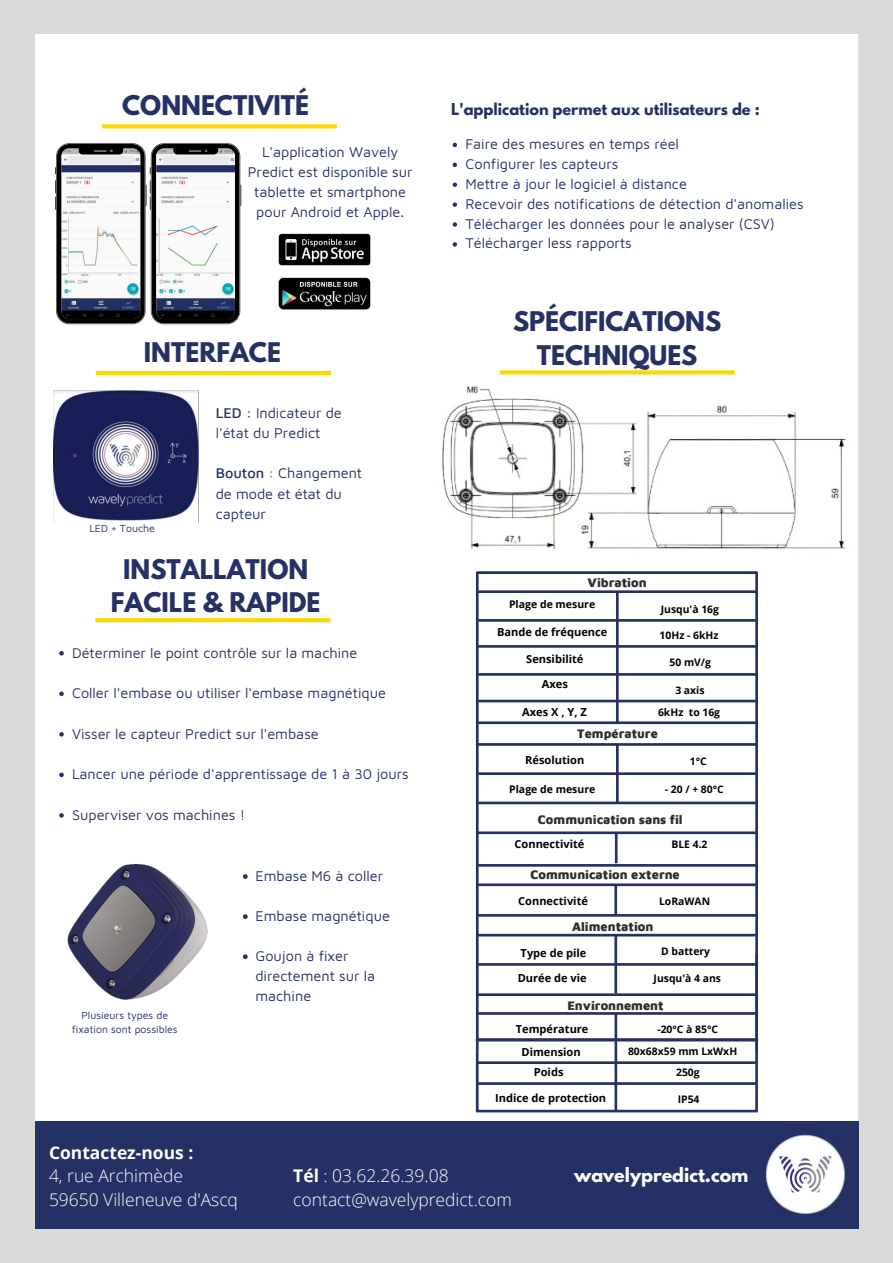
<style>
.page{position:relative;width:893px;height:1263px;background:#d9d9d9}
.page>*{position:absolute;margin:0;border:0;box-sizing:border-box;transform-origin:0 0}
.t1{font:700 24px/33.2px "League Spartan";color:#253065;text-align:center}
.t2{font:300 17.48px/23.7px "Open Sans";color:#fff}
.t3{font:700 17.48px "League Spartan";color:#fff}
.t4{font:700 17.48px "Open Sans";color:#fff}
.t5{font:700 14.55px "League Spartan";color:#253065}
.t6{font:14.48px/19.9px "Maven Pro";color:#253065}
.t7{font:900 12.67px "Maven Pro";color:#2e2e2e}
.t8{font:700 11.02px/23.2px "Open Sans";color:#000;text-align:center}
.t9{font:10.5px/14.6px "Maven Pro";color:#253065;text-align:center}
.t10{font:700 10.5px "Open Sans";color:#000}
.t11{font:700 10.35px/21.7px "Open Sans";color:#000;text-align:center}
.s1{font-weight:500}
.s2{font-weight:700}
</style>
<div class="page">
<div style="left:36px;top:35px;width:822px;height:1194px;background:#fff"></div>
<img style="left:643px;top:405px;width:203px;height:144px">
<div style="left:35px;top:1122px;width:823px;height:107px;background:#253065"></div>
<svg style="left:96px;top:371px;width:235px;height:4px"></svg>
<svg style="left:643px;top:370px;width:92px;height:4px"></svg>
<img style="left:765px;top:1134px;width:80px;height:80px">
<img style="left:278px;top:234px;width:92px;height:31px">
<img style="left:278px;top:277px;width:92px;height:33px">
<svg style="left:102px;top:124px;width:235px;height:4px"></svg>
<img style="left:67px;top:864px;width:141px;height:136px">
<svg style="left:95px;top:618px;width:235px;height:4px"></svg>
<img style="left:53px;top:390px;width:145px;height:132px">
<img style="left:442px;top:370px;width:201px;height:179px">
<svg style="left:476px;top:571px;width:282px;height:541px"></svg>
<svg style="left:243px;top:874px;width:5px;height:5px"></svg>
<svg style="left:243px;top:914px;width:5px;height:5px"></svg>
<svg style="left:243px;top:954px;width:5px;height:5px"></svg>
<svg style="left:59px;top:651px;width:5px;height:4px"></svg>
<svg style="left:59px;top:691px;width:5px;height:5px"></svg>
<svg style="left:59px;top:732px;width:5px;height:4px"></svg>
<svg style="left:59px;top:772px;width:5px;height:5px"></svg>
<svg style="left:59px;top:813px;width:5px;height:5px"></svg>
<svg style="left:453px;top:143px;width:4px;height:4px"></svg>
<svg style="left:453px;top:163px;width:4px;height:4px"></svg>
<svg style="left:453px;top:183px;width:4px;height:4px"></svg>
<svg style="left:453px;top:202px;width:4px;height:5px"></svg>
<svg style="left:453px;top:222px;width:4px;height:5px"></svg>
<svg style="left:453px;top:242px;width:4px;height:5px"></svg>
<svg style="left:55px;top:143px;width:186px;height:181px"></svg>
<div style="left:179px;top:166px;width:30px;height:5px;background:#253065"></div>
<div style="left:163px;top:157px;width:65px;height:7px;background:#e9e9e9"></div>
<h1 class="t1" style="left:122px;top:92px;width:188px">CONNECTIVITÉ</h1>
<p class="t6" style="left:248px;top:141px;width:166px;text-align:center">L'application Wavely<br>Predict est disponible sur tablette et smartphone pour Android et Apple.</p>
<h1 class="t1" style="left:144px;top:339px;width:139px">INTERFACE</h1>
<p class="t9" style="left:89px;top:521px;width:67px">LED + Touche</p>
<p class="t6" style="left:216px;top:402px;width:128px;line-height:20.2px"><span class="s1">LED :</span> Indicateur de l'état du Predict</p>
<p class="t6" style="left:216px;top:463px;width:148px;line-height:20.2px"><span class="s1">Bouton</span> : Changement de mode et état du capteur</p>
<h1 class="t1" style="left:111px;top:556px;width:211px">INSTALLATION<br>FACILE &amp; RAPIDE</h1>
<p class="t6" style="left:72px;top:642px;width:287px">Déterminer le point contrôle sur la machine</p>
<p class="t6" style="left:72px;top:683px;width:315px">Coller l'embase ou utiliser l'embase magnétique</p>
<p class="t6" style="left:72px;top:723px;width:248px">Visser le capteur Predict sur l'embase</p>
<p class="t6" style="left:72px;top:764px;width:338px">Lancer une période d'apprentissage de 1 à 30 jours</p>
<p class="t6" style="left:72px;top:804px;width:175px">Superviser vos machines !</p>
<p class="t9" style="left:72px;top:1007px;width:107px">Plusieurs types de fixation sont possibles</p>
<p class="t6" style="left:255px;top:866px;width:129px">Embase M6 à coller</p>
<p class="t6" style="left:255px;top:906px;width:136px">Embase magnétique</p>
<p class="t6" style="left:255px;top:946px;width:121px">Goujon à fixer directement sur la machine</p>
<p class="t5" style="left:451px;top:102px;width:310px">L'application permet aux utilisateurs de :</p>
<p class="t6" style="left:465px;top:134px;width:340px">Faire des mesures en temps réel<br>Configurer les capteurs<br>Mettre à jour le logiciel à distance<br>Recevoir des notifications de détection d'anomalies Télécharger les données pour le analyser (CSV)<br>Télécharger less rapports</p>
<h1 class="t1" style="left:513px;top:308px;width:210px">SPÉCIFICATIONS<br>TECHNIQUES</h1>
<p class="t7" style="left:587px;top:575px;width:61px">Vibration</p>
<p class="t10" style="left:509px;top:597px;width:88px">Plage de mesure</p>
<p class="t8" style="left:497px;top:620px;width:112px">Bande de fréquence</p>
<p class="t8" style="left:526px;top:647px;width:59px">Sensibilité</p>
<p class="t8" style="left:542px;top:672px;width:28px">Axes</p>
<p class="t11" style="left:661px;top:598px;width:60px">Jusqu'à 16g</p>
<p class="t11" style="left:659px;top:624px;width:60px">10Hz - 6kHz</p>
<p class="t11" style="left:669px;top:651px;width:43px">50 mV/g</p>
<p class="t11" style="left:658px;top:679px;width:64px">3 axis<br>6kHz to 16g</p>
<p class="t11" style="left:690px;top:750px;width:18px">1°C</p>
<p class="t11" style="left:665px;top:778px;width:61px">- 20 / + 80°C</p>
<p class="t8" style="left:522px;top:700px;width:66px">Axes X , Y, Z</p>
<p class="t7" style="left:577px;top:726px;width:82px">Température</p>
<p class="t8" style="left:525px;top:748px;width:61px">Résolution</p>
<p class="t10" style="left:509px;top:782px;width:88px">Plage de mesure</p>
<p class="t7" style="left:538px;top:812px;width:146px">Communication sans fil</p>
<p class="t8" style="left:514px;top:832px;width:71px">Connectivité</p>
<p class="t11" style="left:671px;top:833px;width:38px">BLE 4.2</p>
<p class="t7" style="left:530px;top:867px;width:151px">Communication externe</p>
<p class="t8" style="left:518px;top:889px;width:71px">Connectivité</p>
<p class="t11" style="left:659px;top:890px;width:53px">LoRaWAN</p>
<p class="t7" style="left:572px;top:919px;width:83px">Alimentation</p>
<p class="t8" style="left:520px;top:941px;width:67px">Type de pile</p>
<p class="t8" style="left:518px;top:966px;width:71px">Durée de vie</p>
<p class="t11" style="left:661px;top:940px;width:50px">D battery</p>
<p class="t11" style="left:653px;top:967px;width:69px">Jusqu'à 4 ans</p>
<p class="t7" style="left:567px;top:998px;width:98px">Environnement</p>
<p class="t8" style="left:516px;top:1017px;width:74px">Température<br>Dimension</p>
<p class="t8" style="left:534px;top:1060px;width:31px">Poids</p>
<p class="t8" style="left:495px;top:1086px;width:113px">Indice de protection</p>
<p class="t11" style="left:628px;top:1017px;width:111px;line-height:22.2px;text-align:left;text-indent:29px">-20°C à 85°C<br>80x68x59 mm LxWxH</p>
<p class="t11" style="left:676px;top:1061px;width:25px">250g</p>
<p class="t11" style="left:677px;top:1088px;width:23px">IP54</p>
<p class="t4" style="left:49px;top:1140px;width:146px">Contactez-nous :</p>
<p class="t2" style="left:49px;top:1164px;width:190px">4, rue Archimède<br>59650 Villeneuve d'Ascq</p>
<p class="t2" style="left:293px;top:1163px;width:220px"><span class="s2">Tél</span> : 03.62.26.39.08 contact@wavelypredict.com</p>
<p class="t3" style="left:574px;top:1166px;width:176px">wavelypredict.com</p>
</div>
